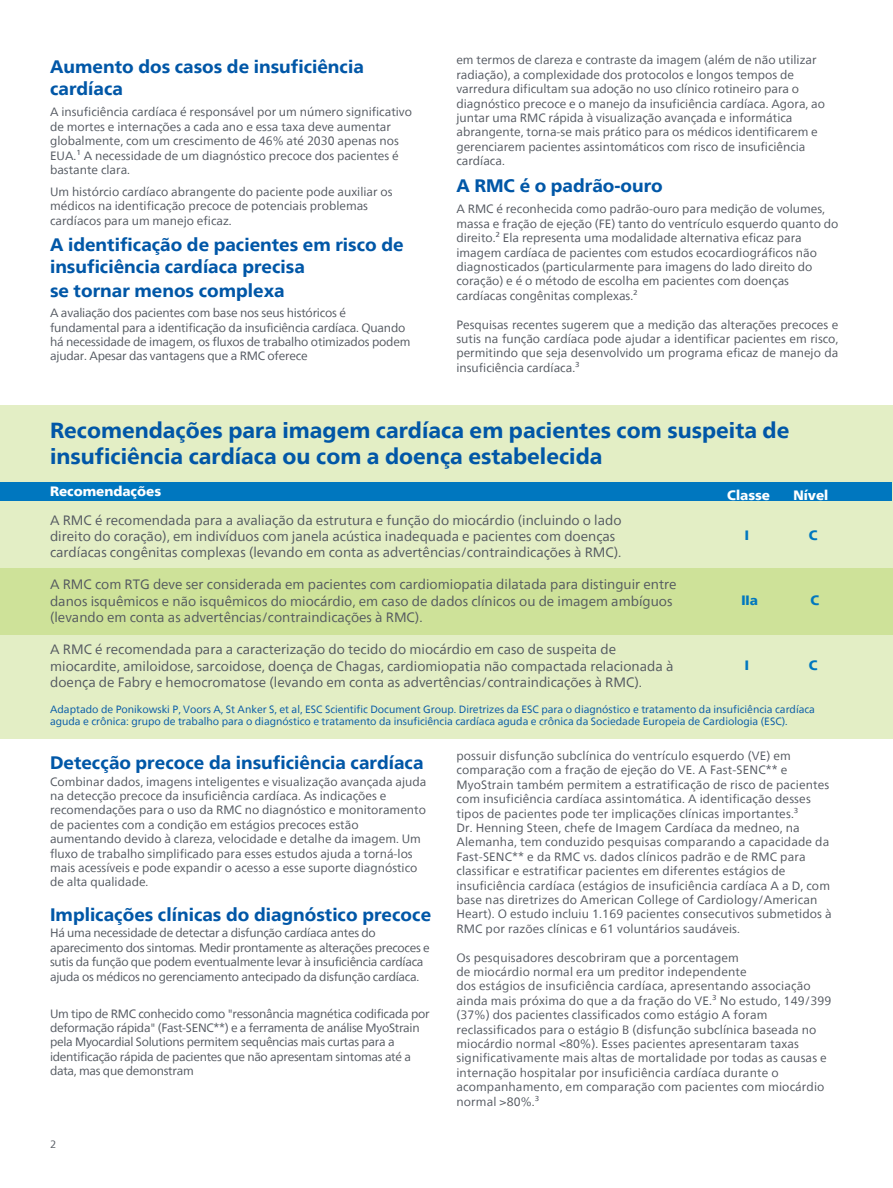
<style>
.page{position:relative;width:893px;height:1188px;background:#fff}
.page>*{position:absolute;margin:0;border:0;box-sizing:border-box;transform-origin:0 0}
.t1{font:800 21.75px/26.1px "Neue Frutiger World";color:#0157a7}
.t2{font:800 18px/21.6px "Neue Frutiger World";color:#0157a7}
.t3{font:13.5px/16.2px "Neue Frutiger World";color:#52575f}
.t4{font:900 13.5px "Neue Frutiger World";color:#fff}
.t5{font:900 13.5px "Neue Frutiger World";color:#0077bf}
.t6{font:12px/14.4px "Neue Frutiger World";color:#52575f}
.t7{font:12px/14.4px "Neue Frutiger World";letter-spacing:-.025em;color:#52575f}
.t8{font:10.5px/12.6px "Neue Frutiger World";color:#0157a7}
.t9{font:10.5px "Neue Frutiger World";color:#52575f}
</style>
<div class="page">
<div style="left:0;top:405px;width:893px;height:333px;background:#e3eec5"></div>
<div style="left:0;top:482px;width:892px;height:19px;background:#0077bf"></div>
<div style="left:0;top:568px;width:893px;height:67px;background:#cee299"></div>
<p class="t2" style="left:50px;top:56px;width:315px">Aumento dos casos de insuficiência cardíaca</p>
<p class="t6" style="left:50px;top:105px;width:363px">A insuficiência cardíaca é responsável por um número significativo de mortes e internações a cada ano e essa taxa deve aumentar globalmente, com um crescimento de 46% até 2030 apenas nos EUA.¹ A necessidade de um diagnóstico precoce dos pacientes é bastante clara.</p>
<p class="t6" style="left:50px;top:185px;width:344px">Um histórcio cardíaco abrangente do paciente pode auxiliar os médicos na identificação precoce de potenciais problemas cardíacos para um manejo eficaz.</p>
<p class="t2" style="left:50px;top:234px;width:355px">A identificação de pacientes em risco de insuficiência cardíaca precisa</p>
<p class="t2" style="left:50px;top:280px;width:236px">se tornar menos complexa</p>
<p class="t6" style="left:50px;top:306px;width:362px">A avaliação dos pacientes com base nos seus históricos é fundamental para a identificação da insuficiência cardíaca. Quando há necessidade de imagem, os fluxos de trabalho otimizados podem ajudar. Apesar das vantagens que a RMC oferece</p>
<p class="t6" style="left:456px;top:53px;width:370px">em termos de clareza e contraste da imagem (além de não utilizar radiação), a complexidade dos protocolos e longos tempos de varredura dificultam sua adoção no uso clínico rotineiro para o diagnóstico precoce e o manejo da insuficiência cardíaca. Agora, ao juntar uma RMC rápida à visualização avançada e informática abrangente, torna-se mais prático para os médicos identificarem e gerenciarem pacientes assintomáticos com risco de insuficiência cardíaca.</p>
<p class="t2" style="left:456px;top:175px;width:208px">A RMC é o padrão-ouro</p>
<p class="t6" style="left:456px;top:202px;width:383px">A RMC é reconhecida como padrão-ouro para medição de volumes, massa e fração de ejeção (FE) tanto do ventrículo esquerdo quanto do direito.² Ela representa uma modalidade alternativa eficaz para imagem cardíaca de pacientes com estudos ecocardiográficos não diagnosticados (particularmente para imagens do lado direito do coração) e é o método de escolha em pacientes com doenças cardíacas congênitas complexas.²</p>
<p class="t6" style="left:456px;top:317px;width:383px;text-align:justify">Pesquisas recentes sugerem que a medição das alterações precoces e sutis na função cardíaca pode ajudar a identificar pacientes em risco, permitindo que seja desenvolvido um programa eficaz de manejo da insuficiência cardíaca.³</p>
<p class="t1" style="left:50px;top:417px;width:741px">Recomendações para imagem cardíaca em pacientes com suspeita de insuficiência cardíaca ou com a doença estabelecida</p>
<p class="t4" style="left:50px;top:483px;width:113px">Recomendações</p>
<p class="t4" style="left:727px;top:488px;width:44px">Classe</p>
<p class="t4" style="left:793px;top:488px;width:36px">Nível</p>
<p class="t5" style="left:745px;top:528px;width:6px">I</p>
<p class="t5" style="left:809px;top:528px;width:10px">C</p>
<p class="t3" style="left:50px;top:512px;width:573px">A RMC é recomendada para a avaliação da estrutura e função do miocárdio (incluindo o lado direito do coração), em indivíduos com janela acústica inadequada e pacientes com doenças cardíacas congênitas complexas (levando em conta as advertências/contraindicações à RMC).</p>
<p class="t3" style="left:50px;top:577px;width:628px">A RMC com RTG deve ser considerada em pacientes com cardiomiopatia dilatada para distinguir entre danos isquêmicos e não isquêmicos do miocárdio, em caso de dados clínicos ou de imagem ambíguos (levando em conta as advertências/contraindicações à RMC).</p>
<p class="t3" style="left:50px;top:642px;width:625px">A RMC é recomendada para a caracterização do tecido do miocárdio em caso de suspeita de miocardite, amiloidose, sarcoidose, doença de Chagas, cardiomiopatia não compactada relacionada à doença de Fabry e hemocromatose (levando em conta as advertências/contraindicações à RMC).</p>
<p class="t5" style="left:741px;top:593px;width:18px">IIa</p>
<p class="t5" style="left:810px;top:593px;width:10px">C</p>
<p class="t5" style="left:745px;top:658px;width:6px">I</p>
<p class="t5" style="left:809px;top:658px;width:10px">C</p>
<p class="t8" style="left:50px;top:703px;width:766px">Adaptado de Ponikowski P, Voors A, St Anker S, et al, ESC Scientific Document Group. Diretrizes da ESC para o diagnóstico e tratamento da insuficiência cardíaca aguda e crônica: grupo de trabalho para o diagnóstico e tratamento da insuficiência cardíaca aguda e crônica da Sociedade Europeia de Cardiologia (ESC).</p>
<p class="t6" style="left:456px;top:749px;width:377px">possuir disfunção subclínica do ventrículo esquerdo (VE) em comparação com a fração de ejeção do VE. A Fast-SENC** e MyoStrain também permitem a estratificação de risco de pacientes com insuficiência cardíaca assintomática. A identificação desses tipos de pacientes pode ter implicações clínicas importantes.³<br>Dr. Henning Steen, chefe de Imagem Cardíaca da medneo, na Alemanha, tem conduzido pesquisas comparando a capacidade da Fast-SENC** e da RMC vs. dados clínicos padrão e de RMC para classificar e estratificar pacientes em diferentes estágios de insuficiência cardíaca (estágios de insuficiência cardíaca A a D, com base nas diretrizes do American College of Cardiology/American Heart). O estudo incluiu 1.169 pacientes consecutivos submetidos à RMC por razões clínicas e 61 voluntários saudáveis.</p>
<p class="t6" style="left:456px;top:950px;width:377px">Os pesquisadores descobriram que a porcentagem<br>de miocárdio normal era um preditor independente<br>dos estágios de insuficiência cardíaca, apresentando associação ainda mais próxima do que a da fração do VE.³ No estudo, 149/399 (37%) dos pacientes classificados como estágio A foram reclassificados para o estágio B (disfunção subclínica baseada no miocárdio normal &lt;80%). Esses pacientes apresentaram taxas significativamente mais altas de mortalidade por todas as causas e internação hospitalar por insuficiência cardíaca durante o acompanhamento, em comparação com pacientes com miocárdio normal &gt;80%.³</p>
<h2 class="t2" style="left:50px;top:752px;width:375px">Detecção precoce da insuficiência cardíaca</h2>
<p class="t6" style="left:50px;top:774px;width:378px">Combinar dados, imagens inteligentes e visualização avançada ajuda na detecção precoce da insuficiência cardíaca. As indicações e recomendações para o uso da RMC no diagnóstico e monitoramento de pacientes com a condição em estágios precoces estão aumentando devido à clareza, velocidade e detalhe da imagem. Um fluxo de trabalho simplificado para esses estudos ajuda a torná-los mais acessíveis e pode expandir o acesso a esse suporte diagnóstico de alta qualidade.</p>
<h2 class="t2" style="left:50px;top:904px;width:383px">Implicações clínicas do diagnóstico precoce</h2>
<p class="t7" style="left:50px;top:926px;width:381px">Há uma necessidade de detectar a disfunção cardíaca antes do aparecimento dos sintomas. Medir prontamente as alterações precoces e sutis da função que podem eventualmente levar à insuficiência cardíaca ajuda os médicos no gerenciamento antecipado da disfunção cardíaca.</p>
<p class="t7" style="left:50px;top:1006px;width:381px">Um tipo de RMC conhecido como "ressonância magnética codificada por deformação rápida" (Fast-SENC**) e a ferramenta de análise MyoStrain pela Myocardial Solutions permitem sequências mais curtas para a identificação rápida de pacientes que não apresentam sintomas até a data, mas que demonstram</p>
<p class="t9" style="left:50px;top:1137px;width:8px">2</p>
</div>
